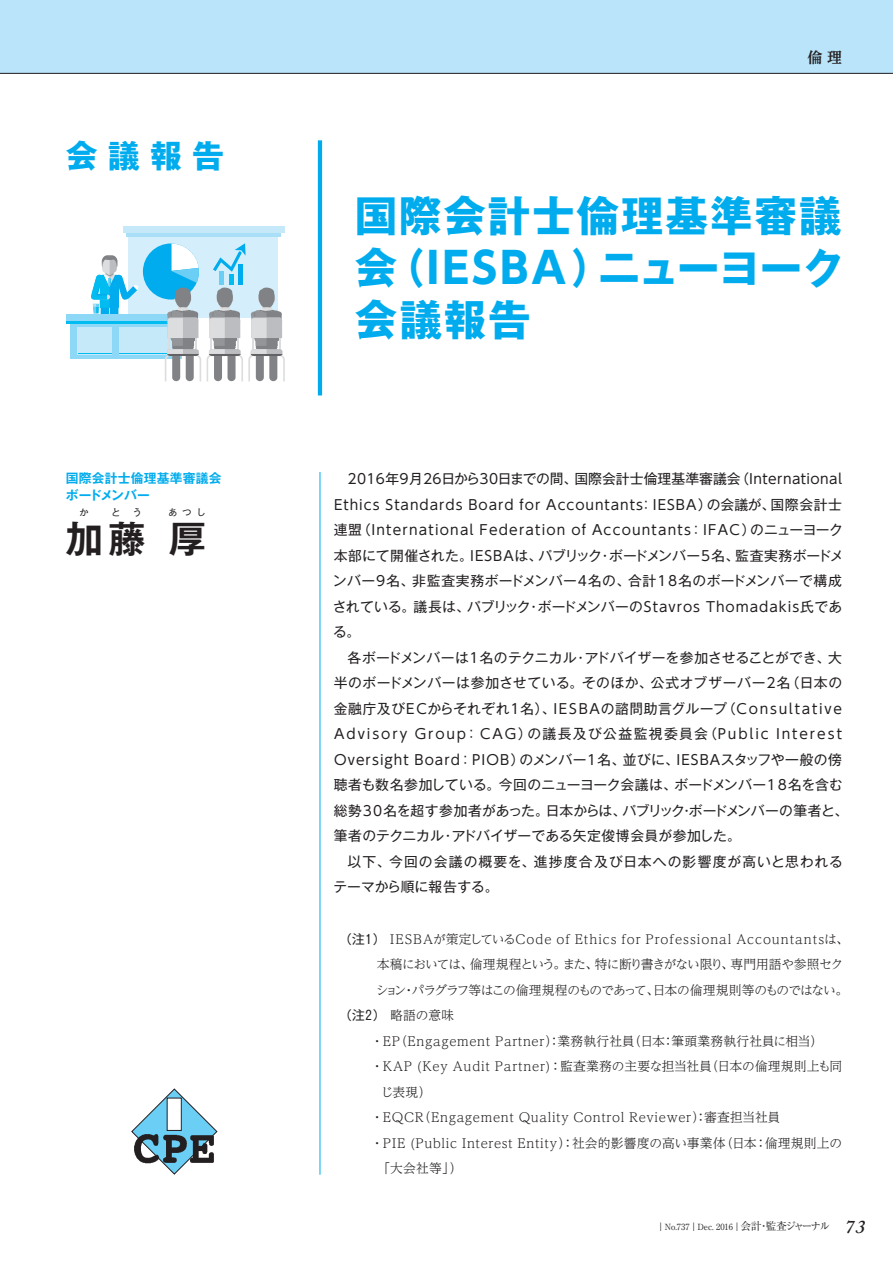
<style>
.page{position:relative;width:893px;height:1263px;background:#fff}
.page>*{position:absolute;margin:0;border:0;box-sizing:border-box;transform-origin:0 0}
.t1{font:700 42.45px/52.1px "Gothic MB101 Pro";letter-spacing:.045em;color:#00aced;text-align:justify}
.t2{font:700 37.2px "Gothic MB101 Pro De";color:#231f20}
.t3{font:700 31.95px "Gothic MB101 Pro";color:#00aced}
.t4{font:700 14.85px "UD Reimin Pr 6 N";color:#231f20}
.t5{font:13.8px/25.5px "Gothic MB101 Pro";letter-spacing:.015em;color:#231f20}
.t6{font:13.8px/25.5px "UD Shin Go Pr 6 N";letter-spacing:.085em;color:#231f20}
.t7{font:13.8px/25.5px "UD Shin Go Pr 6 N";letter-spacing:.135em;color:#231f20}
.t8{font:13.8px/25.5px "Gothic MB101 Pro";letter-spacing:.07em;color:#231f20}
.t9{font:300 12.75px "UD Reimin Pr 6 N";letter-spacing:.02em;color:#231f20}
.t10{font:300 12.75px "UD Reimin Pr 6 N";letter-spacing:.075em;color:#231f20}
.t11{font:300 12.75px "UD Reimin Pr 6 N";letter-spacing:.045em;color:#231f20}
.t12{font:300 12.75px "UD Reimin Pr 6 N";letter-spacing:.05em;color:#231f20}
.t13{font:300 12.75px "UD Reimin Pr 6 N";letter-spacing:-.08em;color:#231f20}
.t14{font:300 12.75px "UD Reimin Pr 6 N";letter-spacing:-.07em;color:#231f20}
.t15{font:700 12.75px/17px "Gothic MB101 Pro De";letter-spacing:.02em;color:#00aced}
.t16{font:700 9.6px "Gothic MB101 Pro De";color:#231f20}
.t17{font:8.55px "Ryumin Pr 6 N";color:#231f20}
.s1{font-family:"UD Shin Go Pr 6 N"}
.s2{font-family:"Gothic MB101 Pro"}
.s3{font-family:"Gothic MB101 Pro";font-weight:400}
.s4{font-size:10.65px}
.s5{font-family:"Adobe Caslon Pro";font-weight:600;font-style:italic;font-size:19.2px}
</style>
<div class="page">
<div style="left:0;top:0;width:893px;height:73px;background:#b9e4f9"></div>
<hr style="left:0;top:73px;width:893px;height:1px;background:#231f20">
<hr style="left:320px;top:472px;width:1px;height:703px;background:#00aced">
<hr style="left:318px;top:140px;width:4px;height:255px;background:#00aced">
<div style="left:128px;top:227px;width:150px;height:90px;background:#d4effb"></div>
<div style="left:123px;top:227px;width:162px;height:6px;background:#c6e9fa"></div>
<hr style="left:127px;top:233px;width:154px;height:4px;background:#aadff8">
<div style="left:143px;top:243px;width:56px;height:57px;background:#00aced;border-radius:50%"></div>
<div style="left:102px;top:255px;width:15px;height:15px;background:#a3a5a7;border-radius:6px"></div>
<svg style="left:91px;top:256px;width:47px;height:58px"></svg>
<svg style="left:70px;top:323px;width:95px;height:35px"></svg>
<div style="left:66px;top:314px;width:117px;height:7px;background:#8dd7f7"></div>
<hr style="left:66px;top:321px;width:117px;height:2px;background:#01bcf1">
<div style="left:78px;top:327px;width:34px;height:27px;background:#c6e9fa"></div>
<hr style="left:78px;top:353px;width:34px;height:1px;background:#01bcf1">
<div style="left:119px;top:327px;width:55px;height:27px;background:#c6e9fa"></div>
<hr style="left:119px;top:353px;width:55px;height:1px;background:#01bcf1">
<svg style="left:207px;top:287px;width:78px;height:94px"></svg>
<svg style="left:165px;top:243px;width:36px;height:138px"></svg>
<svg style="left:213px;top:243px;width:33px;height:29px"></svg>
<div style="left:219px;top:271px;width:5px;height:14px;background:#6bcef5"></div>
<div style="left:229px;top:274px;width:5px;height:11px;background:#01bcf1"></div>
<div style="left:238px;top:264px;width:5px;height:21px;background:#00aced"></div>
<svg style="left:131px;top:1088px;width:87px;height:87px"></svg>
<div style="left:167px;top:1098px;width:14px;height:32px;background:#fff"></div>
<div style="left:167px;top:1097px;width:15px;height:34px;border:1px solid #231f20"></div>
<img style="left:134px;top:1133px;width:81px;height:30px">
<h3 class="t3" style="left:66px;top:130px;width:160px">会議報告</h3>
<p class="t15" style="left:66px;top:468px;width:157px">国際会計士倫理基準審議会ボードメンバー</p>
<h2 class="t2" style="left:66px;top:507px;width:81px">加藤</h2>
<p class="t16" style="left:79px;top:504px;width:11px">か</p>
<p class="t16" style="left:111px;top:504px;width:32px">と う</p>
<p class="t16" style="left:168px;top:504px;width:39px">あつし</p>
<h2 class="t2" style="left:169px;top:507px;width:39px">厚</h2>
<p class="t4" style="left:807px;top:45px;width:36px">倫理</p>
<h1 class="t1" style="left:355px;top:185px;width:491px">国際会計士倫理基準審議会（<span class="s1">IESBA</span>）ニューヨーク会議報告</h1>
<p class="t5" style="left:348px;top:464px;width:496px"><span class="s1">2016</span>年<span class="s1">9</span>月<span class="s1">26</span>日から<span class="s1">30</span>日までの間、国際会計士倫理基準審議会（<span class="s1">International</span></p>
<p class="t6" style="left:334px;top:491px;width:511px">Ethics Standards Board for Accountants<span class="s2">：</span>IESBA<span class="s2">）の会議が、国際会計士連盟（</span>International Federation of Accountants<span class="s2">：</span>IFAC<span class="s2">）のニューヨーク</span></p>
<p class="t5" style="left:333px;top:541px;width:513px">本部にて開催された。<span class="s1">IESBA</span>は、パブリック・ボードメンバー<span class="s1">5</span>名、監査実務ボードメンバー<span class="s1">9</span>名、非監査実務ボードメンバー<span class="s1">4</span>名の、合計<span class="s1">18</span>名のボードメンバーで構成されている。議長は、パブリック・ボードメンバーの<span class="s1">Stavros Thomadakis</span>氏である。</p>
<p class="t5" style="left:334px;top:643px;width:510px;text-align:justify;text-indent:14px">各ボードメンバーは<span class="s1">1</span>名のテクニカル・アドバイザーを参加させることができ、大半のボードメンバーは参加させている。そのほか、公式オブザーバー<span class="s1">2</span>名（日本の金融庁及び<span class="s1">EC</span>からそれぞれ<span class="s1">1</span>名）、<span class="s1">IESBA</span>の諮問助言グループ（<span class="s1">Consultative</span></p>
<p class="t7" style="left:334px;top:721px;width:509px">Advisory Group<span class="s2">：</span> CAG<span class="s2">）の議長及び公益監視委員会（</span>Public Interest<br>Oversight Board<span class="s2">：</span>PIOB<span class="s2">）のメンバー</span>1<span class="s2">名、並びに、</span>IESBA<span class="s2">スタッフや一般の傍</span></p>
<p class="t5" style="left:334px;top:770px;width:516px">聴者も数名参加している。今回のニューヨーク会議は、ボードメンバー<span class="s1">18</span>名を含む総勢<span class="s1">30</span>名を超す参加者があった。日本からは、パブリック・ボードメンバーの筆者と、筆者のテクニカル・アドバイザーである矢定俊博会員が参加した。</p>
<p class="t8" style="left:333px;top:847px;width:511px;text-indent:14px">以下、今回の会議の概要を、進捗度合及び日本への影響度が高いと思われるテーマから順に報告する。</p>
<p class="t10" style="left:339px;top:928px;width:511px"><span class="s3">（注1）</span>　IESBAが策定しているCode of Ethics for Professional Accountantsは、</p>
<p class="t14" style="left:377px;top:954px;width:468px">本稿においては、倫理規程という。また、特に断り書きがない限り、専門用語や参照セク</p>
<p class="t13" style="left:376px;top:979px;width:474px">ション・パラグラフ等はこの倫理規程のものであって、日本の倫理規則等のものではない。</p>
<p class="t9" style="left:339px;top:1005px;width:116px"><span class="s3">（注2）</span>　略語の意味</p>
<p class="t9" style="left:371px;top:1030px;width:453px">・EP（Engagement Partner）：業務執行社員（日本：筆頭業務執行社員に相当）</p>
<p class="t9" style="left:371px;top:1056px;width:473px">・KAP (Key Audit Partner)：監査業務の主要な担当社員（日本の倫理規則上も同</p>
<p class="t9" style="left:381px;top:1081px;width:52px">じ表現）</p>
<p class="t12" style="left:371px;top:1107px;width:411px">・EQCR（Engagement Quality Control Reviewer）：審査担当社員</p>
<p class="t11" style="left:371px;top:1132px;width:473px">・PIE (Public Interest Entity）：社会的影響度の高い事業体（日本：倫理規則上の</p>
<p class="t9" style="left:377px;top:1158px;width:86px">「大会社等」）</p>
<p class="t17" style="left:656px;top:1220px;width:210px">｜No.737｜Dec. 2016｜<span class="s4">会計・監査ジャーナル</span> <span class="s5">73</span></p>
</div>
